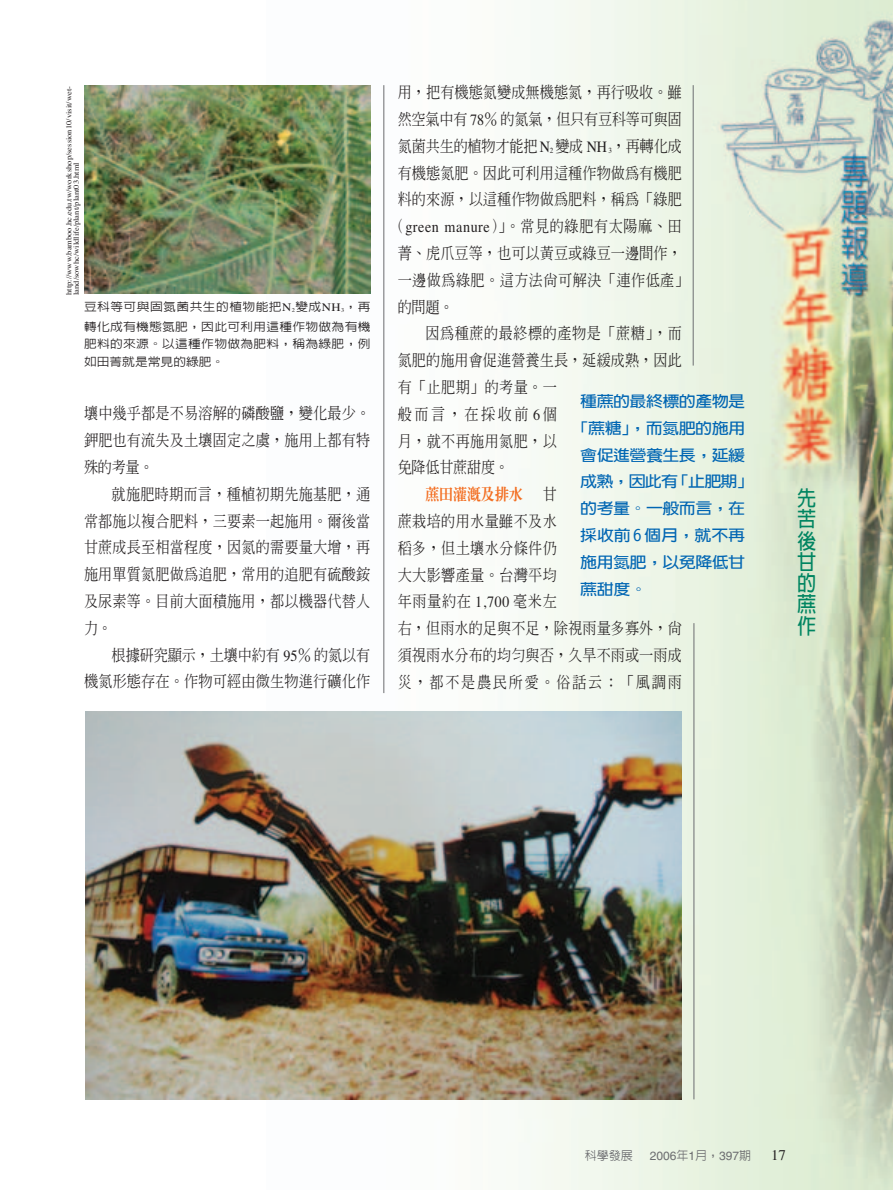
<style>
.page{position:relative;width:893px;height:1190px;background:#fff}
.page>*{position:absolute;margin:0;border:0;box-sizing:border-box;transform-origin:0 0}
.t1{font:700 21.3px/21.3px "Lin Gothic";color:#008561;text-align:justify;scale:.9 1}
.t2{font:500 15.75px/26.8px "Inn Ming";letter-spacing:.01em;color:#231f20;text-align:justify;scale:.9 1}
.t3{font:500 15.75px "Inn Ming";letter-spacing:-.015em;color:#231f20;scale:.9 1}
.t4{font:500 15.75px "Inn Ming";letter-spacing:.04em;color:#231f20;scale:.9 1}
.t5{font:500 15.75px "Inn Ming";letter-spacing:.03em;color:#231f20;scale:.9 1}
.t6{font:500 15.75px "Inn Ming";letter-spacing:.035em;color:#231f20;scale:.9 1}
.t7{font:500 15.75px "Inn Ming";letter-spacing:-.02em;color:#231f20;scale:.9 1}
.t8{font:800 15.75px "Inn Ming";letter-spacing:-.02em;color:#f36e21;scale:.9 1}
.t9{font:700 15.3px "New Gothic";letter-spacing:-.035em;color:#0166b3;scale:1.11 1}
.t10{font:700 15.3px "New Gothic";letter-spacing:-.01em;color:#0166b3;scale:1.11 1}
.t11{font:14.85px "Times";color:#231f20}
.t12{font:12px "Helvetica";color:#6c6d70}
.t13{font:500 12px "Lin Gothic";color:#6c6d70}
.t14{font:500 11.55px/20.4px "Lin Gothic";letter-spacing:.02em;color:#231f20;scale:1.11 1}
.t15{font:7.65px/7.5px "Times";color:#231f20;scale:1.11 1}
.s1{font-family:"Times";font-weight:400}
.s2{font-family:"Times";font-weight:400;font-size:5.7px}
.s3{font-weight:300}
.s4{font-family:"Times";font-weight:400;font-size:7.8px}
.s5{font-family:"Lin Gothic";font-weight:500}
</style>
<div class="page">
<img style="left:267px;top:0;width:625px;height:1190px">
<hr style="left:383px;top:85px;width:1px;height:608px;background:#6c6d70">
<hr style="left:693px;top:85px;width:1px;height:280px;background:#6c6d70">
<hr style="left:693px;top:623px;width:1px;height:476px;background:#6c6d70">
<img style="left:84px;top:85px;width:286px;height:209px">
<img style="left:86px;top:711px;width:596px;height:388px">
<p class="t15" style="left:66px;top:295px;width:190px;rotate:-90deg">http://www.bamboo.hc.edu.tw/workshop/session10/visit/wet&shy;land/sowhc/wildlife/plant/plant03.html</p>
<p class="t14" style="left:84px;top:296px;width:259px">豆科等可與固氮菌共生的植物能把<span class="s1">N</span><span class="s2">2</span>變成<span class="s1">NH</span><span class="s2">3</span>，再轉化成有機態氮肥，因此可利用這種作物做為有機</p>
<p class="t14" style="left:84px;top:335px;width:259px;line-height:17.2px">肥料的來源。以這種作物做為肥料，稱為綠肥，例如田菁就是常見的綠肥。</p>
<p class="t2" style="left:84px;top:400px;width:320px">壤中幾乎都是不易溶解的磷酸鹽，變化最少。鉀肥也有流失及土壤固定之虞，施用上都有特殊的考量。</p>
<p class="t2" style="left:84px;top:480px;width:320px;text-indent:28px">就施肥時期而言，種植初期先施基肥，通常都施以複合肥料，<span class="s3">三</span>要素一起施用。爾後當甘蔗成長至相當程度，因氮的需要量大增，再施用單質氮肥做為追肥，常用的追肥有硫酸銨及尿素等。目前大面積施用，都以機器代替人力。</p>
<p class="t2" style="left:84px;top:641px;width:320px;text-align:right">根據研究顯示，土壤中約有 <span class="s1">95</span>％的氮以有<br>機氮形態存在。作物可經由微生物進行礦化作</p>
<p class="t2" style="left:398px;top:79px;width:317px">用，把有機態氮變成無機態氮，再行吸收。雖</p>
<p class="t3" style="left:398px;top:111px;width:317px">然空氣中有 <span class="s1">78</span>％的氮氣，但只有豆科等可與固</p>
<p class="t3" style="left:398px;top:138px;width:317px">氮菌共生的植物才能把<span class="s1">N</span><span class="s4">2</span> 變成 <span class="s1">NH</span> <span class="s4">3</span>，再轉化成</p>
<p class="t2" style="left:397px;top:159px;width:317px">有機態氮肥。因此可利用這種作物做為有機肥</p>
<p class="t2" style="left:397px;top:186px;width:317px">料的來源，以這種作物做為肥料，稱為「綠肥</p>
<p class="t4" style="left:390px;top:218px;width:325px">（<span class="s1">green manure</span>）」。常見的綠肥有太陽麻、田</p>
<p class="t2" style="left:397px;top:240px;width:317px">菁、虎爪豆等，也可以黃豆或綠豆一邊間作，</p>
<p class="t5" style="left:397px;top:272px;width:325px">一邊做為綠肥。這方法尚可解決「連作低產」</p>
<p class="t2" style="left:397px;top:293px;width:63px">的問題。</p>
<p class="t6" style="left:425px;top:326px;width:286px">因為種蔗的最終標的產物是「蔗糖」，而</p>
<p class="t2" style="left:397px;top:347px;width:317px">氮肥的施用會促進營養生長，延緩成熟，因此</p>
<p class="t2" style="left:397px;top:374px;width:178px">有「止肥期」的考量。一</p>
<p class="t2" style="left:397px;top:400px;width:178px">般而言，在採收前 <span class="s1">6</span>個</p>
<p class="t2" style="left:397px;top:427px;width:178px">月，就不再施用氮肥，以</p>
<p class="t7" style="left:397px;top:459px;width:125px">免降低甘蔗甜度。</p>
<p class="t8" style="left:425px;top:486px;width:110px">蔗田灌溉及排水</p>
<p class="t9" style="left:580px;top:393px;width:150px">種蔗的最終標的產物是</p>
<p class="t9" style="left:571px;top:420px;width:158px">「蔗糖」，而氮肥的施用</p>
<p class="t9" style="left:580px;top:447px;width:150px">會促進營養生長，延緩</p>
<p class="t9" style="left:580px;top:474px;width:158px">成熟，因此有「止肥期」</p>
<p class="t9" style="left:580px;top:500px;width:150px">的考量。一般而言，在</p>
<p class="t10" style="left:580px;top:527px;width:150px">採收前 6個月，就不再</p>
<p class="t9" style="left:580px;top:554px;width:150px">施用氮肥，以免降低甘</p>
<p class="t9" style="left:580px;top:581px;width:62px">蔗甜度。</p>
<p class="t2" style="left:397px;top:481px;width:317px;text-align:left;text-indent:145px">甘<br>蔗栽培的用水量雖不及水<br>稻多，但土壤水分條件仍<br>大大影響產量。台灣平均<br>年雨量約在 <span class="s1">1,700</span> 毫米左<br>右，但雨水的足與不足，除視雨量多寡外，尚須視雨水分布的均勻與否，久旱不雨或一雨成災，都不是農民所愛。俗話云：「風調雨</p>
<h1 class="t1" style="left:797px;top:487px;width:23px">先苦後甘的睏作</h1>
<p class="t13" style="left:585px;top:1149px;width:49px">科學發展</p>
<p class="t12" style="left:649px;top:1151px;width:103px">2006<span class="s5">年</span>1<span class="s5">月，</span>397<span class="s5">期</span></p>
<p class="t11" style="left:771px;top:1149px;width:16px">17</p>
</div>
